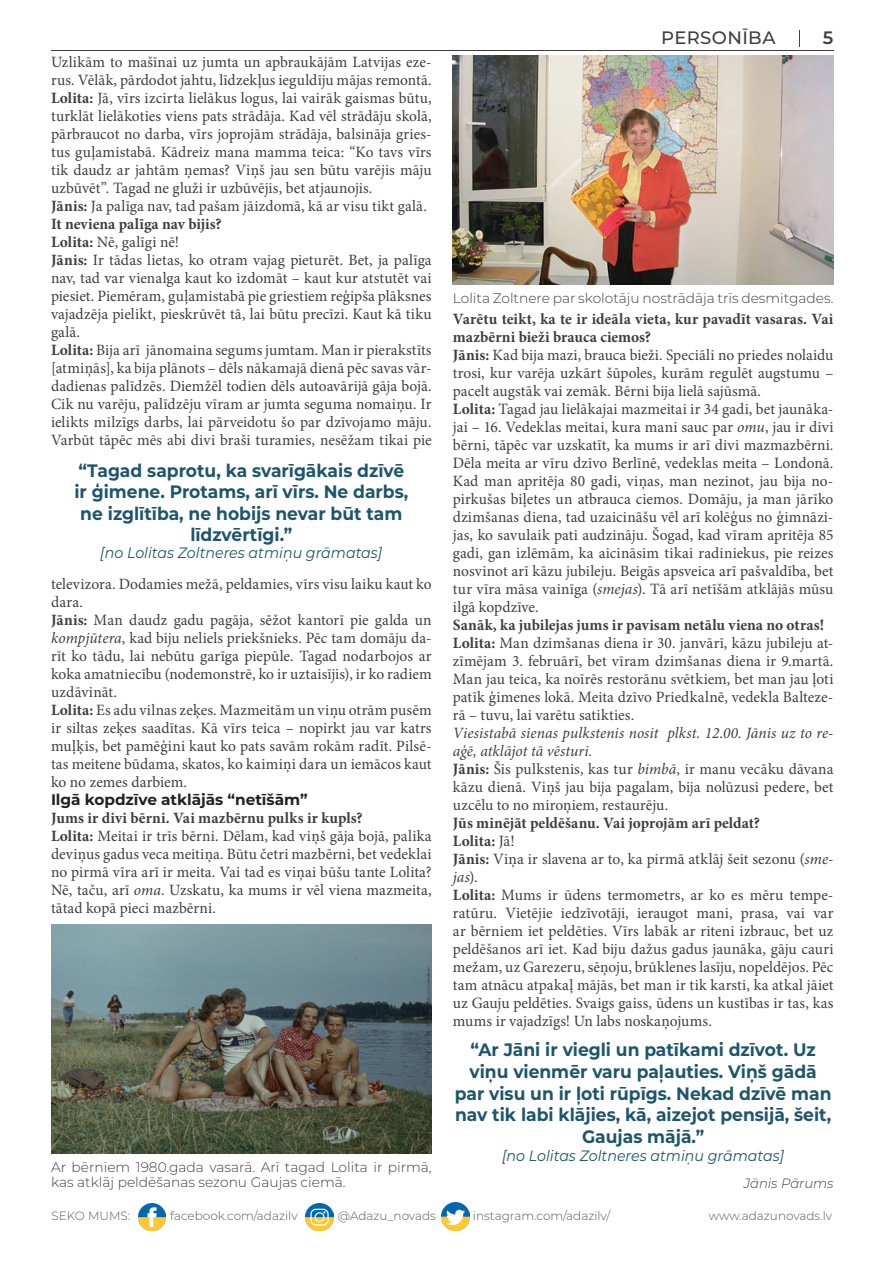
<style>
.page{position:relative;width:893px;height:1263px;background:#fff}
.page>*{position:absolute;margin:0;border:0;box-sizing:border-box;transform-origin:0 0}
.CITAATS{font:700 18px/21.6px "Montserrat";color:#1d566c;text-align:center;scale:.95 1}
.Rubrikas{font:500 18px "Montserrat";letter-spacing:.02em;color:#3e3e3f}
.t1{font:600 18px "Montserrat";color:#3e3e3f}
.Pamatfonts{font:15.75px/18px "Minion Pro";letter-spacing:.005em;color:#3e3e3f;text-align:justify}
.Pamatfonts-2{font:700 15.75px/18px "Minion Pro";letter-spacing:.005em;color:#3e3e3f}
.Pamatfonts-3{font:italic 15.75px/18px "Minion Pro";letter-spacing:.005em;color:#3e3e3f}
.Pamatfonts-4{font:700 15.3px "Montserrat";letter-spacing:-.005em;color:#231f20}
.CITAATS-2{font:italic 15px "Montserrat";color:#1d566c;scale:.95 1}
.Foto_paraksts{font:300 13.8px/15.5px "Montserrat";color:#3e3e3f}
.Pamatfonts-5{font:italic 300 13.5px "Montserrat";letter-spacing:-.01em;color:#3e3e3f}
.t2{font:300 12px "Montserrat";color:#57585a}
.s1{font-weight:700}
.s2{font-style:italic}
.s3{font-weight:400}
</style>
<div class="page">
<img style="left:138px;top:1203px;width:28px;height:28px">
<img style="left:305px;top:1203px;width:28px;height:28px">
<img style="left:442px;top:1203px;width:28px;height:28px">
<svg style="left:799px;top:30px;width:1px;height:17px"></svg>
<hr style="left:51px;top:50px;width:782px;height:1px;background:#3e3e3f">
<img style="left:453px;top:55px;width:380px;height:229px">
<img style="left:51px;top:925px;width:381px;height:229px">
<p class="Pamatfonts" style="left:51px;top:53px;width:382px">Uzlikām to mašīnai uz jumta un apbraukājām Latvijas eze&shy;rus. Vēlāk, pārdodot jahtu, līdzekļus ieguldīju mājas remontā.</p>
<p class="Pamatfonts" style="left:51px;top:89px;width:382px"><span class="s1">Lolita:</span> Jā, vīrs izcirta lielākus logus, lai vairāk gaismas būtu, turklāt lielākoties viens pats strādāja. Kad vēl strādāju skolā, pārbraucot no darba, vīrs joprojām strādāja, balsināja gries&shy;tus guļamistabā. Kādreiz mana mamma teica: “Ko tavs vīrs tik daudz ar jahtām ņemas? Viņš jau sen būtu varējis māju uzbūvēt”. Tagad ne gluži ir uzbūvējis, bet atjaunojis.</p>
<p class="Pamatfonts" style="left:51px;top:197px;width:377px"><span class="s1">Jānis:</span> Ja palīga nav, tad pašam jāizdomā, kā ar visu tikt galā.</p>
<p class="Pamatfonts-2" style="left:51px;top:214px;width:172px">It neviena palīga nav bijis?</p>
<p class="Pamatfonts" style="left:51px;top:233px;width:130px"><span class="s1">Lolita:</span> Nē, galīgi nē!</p>
<p class="Pamatfonts" style="left:51px;top:251px;width:382px"><span class="s1">Jānis:</span> Ir tādas lietas, ko otram vajag pieturēt. Bet, ja palīga nav, tad var vienalga kaut ko izdomāt – kaut kur atstutēt vai piesiet. Piemēram, guļamistabā pie griestiem reģipša plāksnes vajadzēja pielikt, pieskrūvēt tā, lai būtu precīzi. Kaut kā tiku galā.</p>
<p class="Pamatfonts" style="left:51px;top:341px;width:382px"><span class="s1">Lolita:</span> Bija arī jānomaina segums jumtam. Man ir pierakstīts [atmiņās], ka bija plānots – dēls nākamajā dienā pēc savas vār&shy;dadienas palīdzēs. Diemžēl todien dēls autoavārijā gāja bojā.<br>Cik nu varēju, palīdzēju vīram ar jumta seguma nomaiņu. Ir ielikts milzīgs darbs, lai pārveidotu šo par dzīvojamo māju.<br>Varbūt tāpēc mēs abi divi braši turamies, nesēžam tikai pie</p>
<p class="CITAATS" style="left:74px;top:458px;width:353px">“Tagad saprotu, ka svarīgākais dzīvē ir ģimene. Protams, arī vīrs. Ne darbs, ne izglītība, ne hobijs nevar būt tam līdzvērtīgi.”</p>
<p class="CITAATS-2" style="left:100px;top:542px;width:299px">[no Lolitas Zoltneres atmiņu grāmatas]</p>
<p class="Pamatfonts" style="left:51px;top:575px;width:382px">televizora. Dodamies mežā, peldamies, vīrs visu laiku kaut ko dara.</p>
<p class="Pamatfonts" style="left:51px;top:611px;width:382px"><span class="s1">Jānis:</span> Man daudz gadu pagāja, sēžot kantorī pie galda un <span class="s2">kompjūtera</span>, kad biju neliels priekšnieks. Pēc tam domāju da&shy;rīt ko tādu, lai nebūtu garīga piepūle. Tagad nodarbojos ar koka amatniecību (nodemonstrē, ko ir uztaisījis), ir ko radiem uzdāvināt.</p>
<p class="Pamatfonts" style="left:51px;top:701px;width:382px"><span class="s1">Lolita:</span> Es adu vilnas zeķes. Mazmeitām un viņu otrām pusēm ir siltas zeķes saadītas. Kā vīrs teica – nopirkt jau var katrs muļķis, bet pamēģini kaut ko pats savām rokām radīt. Pilsē&shy;tas meitene būdama, skatos, ko kaimiņi dara un iemācos kaut ko no zemes darbiem.</p>
<p class="Pamatfonts-4" style="left:51px;top:788px;width:258px">Ilgā kopdzīve atklājās “netīšām”</p>
<p class="Pamatfonts-2" style="left:51px;top:808px;width:313px">Jums ir divi bērni. Vai mazbērnu pulks ir kupls?</p>
<p class="Pamatfonts" style="left:51px;top:827px;width:382px"><span class="s1">Lolita:</span> Meitai ir trīs bērni. Dēlam, kad viņš gāja bojā, palika deviņus gadus veca meitiņa. Būtu četri mazbērni, bet vedeklai no pirmā vīra arī ir meita. Vai tad es viņai būšu tante Lolita?<br>Nē, taču, arī <span class="s2">oma</span>. Uzskatu, ka mums ir vēl viena mazmeita, tātad kopā pieci mazbērni.</p>
<p class="Foto_paraksts" style="left:51px;top:1159px;width:382px">Ar bērniem 1980.gada vasarā. Arī tagad Lolita ir pirmā, kas atklāj peldēšanas sezonu Gaujas ciemā.</p>
<p class="Rubrikas" style="left:661px;top:25px;width:116px">PERSONĪBA</p>
<p class="t1" style="left:823px;top:25px;width:12px">5</p>
<p class="Foto_paraksts" style="left:453px;top:290px;width:382px">Lolita Zoltnere par skolotāju nostrādāja trīs desmitgades.</p>
<p class="Pamatfonts-2" style="left:453px;top:310px;width:382px">Varētu teikt, ka te ir ideāla vieta, kur pavadīt vasaras. Vai mazbērni bieži brauca ciemos?</p>
<p class="Pamatfonts" style="left:453px;top:346px;width:382px"><span class="s1">Jānis:</span> Kad bija mazi, brauca bieži. Speciāli no priedes nolaidu trosi, kur varēja uzkārt šūpoles, kurām regulēt augstumu – pacelt augstāk vai zemāk. Bērni bija lielā sajūsmā.</p>
<p class="Pamatfonts" style="left:453px;top:400px;width:382px"><span class="s1">Lolita:</span> Tagad jau lielākajai mazmeitai ir 34 gadi, bet jaunāka&shy;jai – 16. Vedeklas meitai, kura mani sauc par <span class="s2">omu</span>, jau ir divi bērni, tāpēc var uzskatīt, ka mums ir arī divi mazmazbērni.<br>Dēla meita ar vīru dzīvo Berlīnē, vedeklas meita – Londonā.<br>Kad man apritēja 80 gadi, viņas, man nezinot, jau bija no&shy;pirkušas biļetes un atbrauca ciemos. Domāju, ja man jārīko dzimšanas diena, tad uzaicināšu vēl arī kolēģus no ģimnāzi&shy;jas, ko savulaik pati audzināju. Šogad, kad vīram apritēja 85 gadi, gan izlēmām, ka aicināsim tikai radiniekus, pie reizes nosvinot arī kāzu jubileju. Beigās apsveica arī pašvaldība, bet tur vīra māsa vainīga (<span class="s2">smejas</span>). Tā arī netīšām atklājās mūsu ilgā kopdzīve.</p>
<p class="Pamatfonts-2" style="left:453px;top:616px;width:373px">Sanāk, ka jubilejas jums ir pavisam netālu viena no otras!</p>
<p class="Pamatfonts" style="left:453px;top:634px;width:382px"><span class="s1">Lolita:</span> Man dzimšanas diena ir 30. janvārī, kāzu jubileju at&shy;zīmējam 3. februārī, bet vīram dzimšanas diena ir 9.martā.<br>Man jau teica, ka noīrēs restorānu svētkiem, bet man jau ļoti patīk ģimenes lokā. Meita dzīvo Priedkalnē, vedekla Balteze&shy;rā – tuvu, lai varētu satikties.</p>
<p class="Pamatfonts-3" style="left:453px;top:724px;width:382px">Viesistabā sienas pulkstenis nosit plkst. 12.00. Jānis uz to re&shy;aģē, atklājot tā vēsturi.</p>
<p class="Pamatfonts" style="left:453px;top:760px;width:382px"><span class="s1">Jānis:</span> Šis pulkstenis, kas tur <span class="s2">bimbā</span>, ir manu vecāku dāvana kāzu dienā. Viņš jau bija pagalam, bija nolūzusi pedere, bet uzcēlu to no miroņiem, restaurēju.</p>
<p class="Pamatfonts-2" style="left:453px;top:814px;width:309px">Jūs minējāt peldēšanu. Vai joprojām arī peldat?</p>
<p class="Pamatfonts-2" style="left:453px;top:832px;width:63px">Lolita: <span class="s3">Jā!</span></p>
<p class="Pamatfonts" style="left:453px;top:850px;width:382px"><span class="s1">Jānis:</span> Viņa ir slavena ar to, ka pirmā atklāj šeit sezonu (<span class="s2">sme&shy;jas</span>).</p>
<p class="Pamatfonts" style="left:453px;top:886px;width:382px"><span class="s1">Lolita:</span> Mums ir ūdens termometrs, ar ko es mēru tempe&shy;ratūru. Vietējie iedzīvotāji, ieraugot mani, prasa, vai var ar bērniem iet peldēties. Vīrs labāk ar riteni izbrauc, bet uz peldēšanos arī iet. Kad biju dažus gadus jaunāka, gāju cauri mežam, uz Garezeru, sēņoju, brūklenes lasīju, nopeldējos. Pēc tam atnācu atpakaļ mājās, bet man ir tik karsti, ka atkal jāiet uz Gauju peldēties. Svaigs gaiss, ūdens un kustības ir tas, kas mums ir vajadzīgs! Un labs noskaņojums.</p>
<p class="CITAATS" style="left:455px;top:1038px;width:398px">“Ar Jāni ir viegli un patīkami dzīvot. Uz viņu vienmēr varu paļauties. Viņš gādā par visu un ir ļoti rūpīgs. Nekad dzīvē man nav tik labi klājies, kā, aizejot pensijā, šeit, Gaujas mājā.”</p>
<p class="CITAATS-2" style="left:502px;top:1145px;width:299px">[no Lolitas Zoltneres atmiņu grāmatas]</p>
<p class="Pamatfonts-5" style="left:744px;top:1174px;width:91px">Jānis Pārums</p>
<p class="t2" style="left:51px;top:1207px;width:80px">SEKO MUMS:</p>
<p class="t2" style="left:170px;top:1207px;width:129px">facebook.com/adazilv</p>
<p class="t2" style="left:338px;top:1207px;width:100px">@Adazu_novads</p>
<p class="t2" style="left:473px;top:1207px;width:139px">instagram.com/adazilv/</p>
<p class="t2" style="left:709px;top:1207px;width:125px">www.adazunovads.lv</p>
</div>
